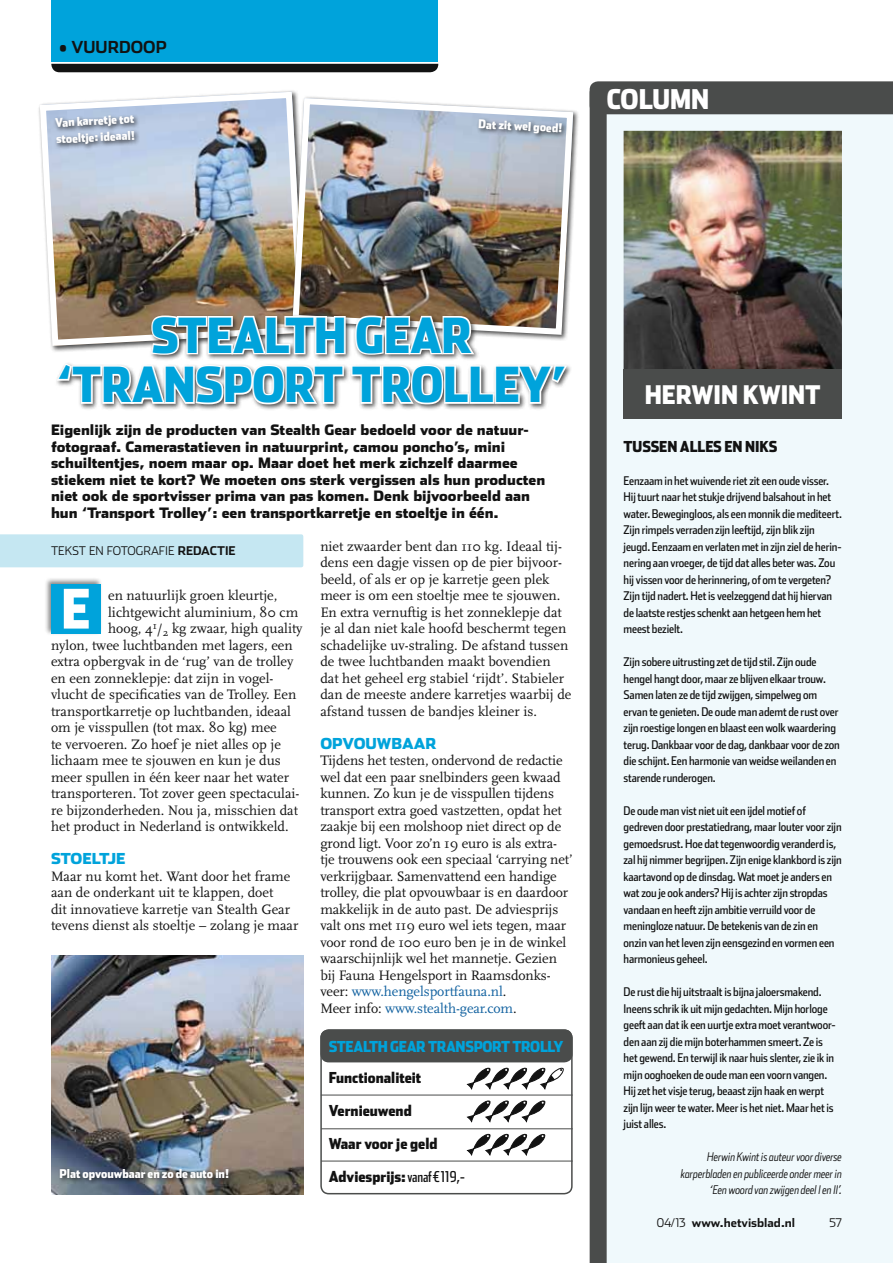
<style>
.page{position:relative;width:893px;height:1263px;background:#fff}
.page>*{position:absolute;margin:0;border:0;box-sizing:border-box;transform-origin:0 0}
.t1{font:900 54px "Stainless Cond";color:#fff}
.t2{font:900 48px/49.5px "Stainless Cond";color:#00a3db;text-align:center}
.t3{font:900 27px "Stainless Cond";color:#fff}
.t4{font:900 25.5px "Stainless Cond";color:#fff}
.t5{font:700 16.5px "Stainless";color:#121212}
.t6{font:900 15px "Stainless Cond";color:#121212}
.t7{font:900 15px "Stainless Cond";letter-spacing:-.02em;color:#00a3db}
.t8{font:900 15px "Stainless";color:#00a3db}
.t9{font:900 15px "Stainless";letter-spacing:-.02em;color:#00a3db}
.t10{font:14.25px/16.5px "Scala";color:#121212}
.t11{font:900 14.25px/16.5px "Stainless";color:#121212}
.t12{font:12px/16.5px "Stainless Cond";letter-spacing:-.01em;color:#121212}
.t13{font:italic 300 12px/16.5px "Stainless Cond";letter-spacing:-.005em;color:#121212;text-align:right;scale:.95 1}
.t14{font:900 12px/16.5px "Stainless Cond";color:#fff}
.t15{font:300 12px "Stainless";color:#121212}
.t16{font:700 12px "Stainless";color:#121212}
.s1{font-weight:700}
.s2{color:#0f609f}
.s3{font-family:"Stainless Comp";font-weight:400}
.s4{font-weight:300}
</style>
<div class="page">
<div style="left:51px;top:0;width:387px;height:62px;background:#00a3db"></div>
<div style="left:51px;top:64px;width:387px;height:8px;background:#121212"></div>
<svg style="left:590px;top:81px;width:303px;height:1182px"></svg>
<div style="left:320px;top:1029px;width:253px;height:165px;border:2px solid #4a4c4b;border-radius:8px"></div>
<div style="left:320px;top:1029px;width:253px;height:33px;background:#4a4c4b;border-radius:9px"></div>
<hr style="left:321px;top:1128px;width:252px;height:1px;background:#4a4c4b">
<hr style="left:321px;top:1095px;width:252px;height:1px;background:#4a4c4b">
<hr style="left:321px;top:1161px;width:252px;height:1px;background:#4a4c4b">
<svg style="left:467px;top:1100px;width:79px;height:23px"></svg>
<img style="left:624px;top:131px;width:218px;height:238px">
<svg style="left:467px;top:1067px;width:97px;height:23px"></svg>
<svg style="left:467px;top:1133px;width:79px;height:23px"></svg>
<div style="left:0;top:534px;width:303px;height:33px;background:#c5e7f2"></div>
<div style="left:624px;top:369px;width:218px;height:50px;background:#4a4c4b"></div>
<img style="left:47px;top:92px;width:250px;height:247px">
<div style="left:40px;top:92px;width:264px;height:254px;border:6px solid #fff;border-radius:13px"></div>
<img style="left:289px;top:95px;width:287px;height:218px">
<div style="left:54px;top:313px;width:518px;height:98px;background:#121212;opacity:.75"></div>
<svg style="left:55px;top:314px;width:514px;height:92px"></svg>
<div style="left:476px;top:117px;width:92px;height:23px;background:#121212;opacity:.75"></div>
<div style="left:44px;top:577px;width:59px;height:59px;background:#121212;opacity:.5"></div>
<div style="left:51px;top:584px;width:50px;height:49px;background:#00a3db"></div>
<img style="left:51px;top:956px;width:252px;height:238px">
<div style="left:58px;top:1166px;width:177px;height:20px;background:#121212;opacity:.75"></div>
<div style="left:53px;top:113px;width:87px;height:37px;background:#121212;opacity:.75"></div>
<p class="t5" style="left:59px;top:37px;width:109px">• VUURDOOP</p>
<p class="t14" style="left:55px;top:114px;width:80px;rotate:-3deg">Van karretje tot stoeltje: ideaal!</p>
<p class="t14" style="left:479px;top:115px;width:86px;rotate:3deg">Dat zit wel goed!</p>
<h3 class="t3" style="left:607px;top:82px;width:101px">Column</h3>
<h2 class="t2" style="left:58px;top:310px;width:510px">STEALTH GEAR ‘TRANSPORT TROLLEY’</h2>
<p class="t11" style="left:51px;top:421px;width:496px">Eigenlijk zijn de producten van Stealth Gear bedoeld voor de natuur&shy;fotograaf. Camerastatieven in natuurprint, camou poncho’s, mini schuiltentjes, noem maar op. Maar doet het merk zichzelf daarmee stiekem niet te kort? We moeten ons sterk vergissen als hun producten niet ook de sportvisser prima van pas komen. Denk bijvoorbeeld aan hun ‘Transport Trolley’: een transportkarretje en stoeltje in één.</p>
<p class="t15" style="left:51px;top:544px;width:186px">TEKST EN FOTOGRAFIE <span class="s1">REDACTIE</span></p>
<h1 class="t1" style="left:61px;top:576px;width:31px">E</h1>
<p class="t10" style="left:108px;top:588px;width:171px">en natuurlijk groen kleurtje,</p>
<p class="t10" style="left:108px;top:604px;width:192px">lichtgewicht aluminium, 80 cm</p>
<p class="t10" style="left:108px;top:621px;width:196px">hoog, 4<sup>1</sup>/<sub>2</sub> kg zwaar, high quality</p>
<p class="t10" style="left:51px;top:637px;width:243px">nylon, twee luchtbanden met lagers, een</p>
<p class="t10" style="left:51px;top:654px;width:244px">extra opbergvak in de ‘rug’ van de trolley</p>
<p class="t10" style="left:51px;top:670px;width:224px">en een zonneklepje: dat zijn in vogel-</p>
<p class="t10" style="left:51px;top:687px;width:247px">vlucht de specificaties van de Trolley. Een</p>
<p class="t10" style="left:51px;top:703px;width:241px">transportkarretje op luchtbanden, ideaal</p>
<p class="t10" style="left:51px;top:720px;width:227px">om je visspullen (tot max. 80 kg) mee</p>
<p class="t10" style="left:51px;top:736px;width:231px">te vervoeren. Zo hoef je niet alles op je</p>
<p class="t10" style="left:51px;top:753px;width:231px">lichaam mee te sjouwen en kun je dus</p>
<p class="t10" style="left:51px;top:769px;width:240px">meer spullen in één keer naar het water</p>
<p class="t10" style="left:51px;top:786px;width:250px">transporteren. Tot zover geen spectaculai-</p>
<p class="t10" style="left:51px;top:802px;width:249px">re bijzonderheden. Nou ja, misschien dat</p>
<p class="t10" style="left:51px;top:819px;width:239px">het product in Nederland is ontwikkeld.</p>
<p class="t9" style="left:51px;top:849px;width:76px">STOELTJE</p>
<p class="t10" style="left:51px;top:868px;width:249px">Maar nu komt het. Want door het frame aan de onderkant uit te klappen, doet<br>dit innovatieve karretje van Stealth Gear tevens dienst als stoeltje – zolang je maar</p>
<p class="t14" style="left:60px;top:1165px;width:171px">Plat opvouwbaar en zo de auto in!</p>
<p class="t10" style="left:320px;top:538px;width:253px">niet zwaarder bent dan 110 kg. Ideaal tij&shy;dens een dagje vissen op de pier bijvoor&shy;beeld, of als er op je karretje geen plek meer is om een stoeltje mee te sjouwen.<br>En extra vernuftig is het zonneklepje dat je al dan niet kale hoofd beschermt tegen schadelijke uv-straling. De afstand tussen de twee luchtbanden maakt bovendien dat het geheel erg stabiel ‘rijdt’. Stabieler dan de meeste andere karretjes waarbij de afstand tussen de bandjes kleiner is.</p>
<p class="t8" style="left:320px;top:734px;width:118px">OPVOUWBAAR</p>
<p class="t10" style="left:320px;top:753px;width:254px">Tijdens het testen, ondervond de redactie wel dat een paar snelbinders geen kwaad kunnen. Zo kun je de visspullen tijdens transport extra goed vastzetten, opdat het zaakje bij een molshoop niet direct op de grond ligt. Voor zo’n 19 euro is als extraa tje trouwens ook een speciaal ‘carrying net’ verkrijgbaar. Samenvattend een handige trolley, die plat opvouwbaar is en daardoor makkelijk in de auto past. De adviesprijs valt ons met 119 euro wel iets tegen, maar voor rond de 100 euro ben je in de winkel waarschijnlijk wel het mannetje. Gezien bij Fauna Hengelsport in Raamsdonks&shy;veer: <span class="s2">www.hengelsportfauna.nl</span>.<br>Meer info: <span class="s2">www.stealth-gear.com</span>.</p>
<p class="t7" style="left:329px;top:1037px;width:236px">STEALTH GEAR TRANSPORT TROLLY</p>
<p class="t6" style="left:329px;top:1069px;width:94px">Functionaliteit</p>
<p class="t6" style="left:329px;top:1102px;width:84px">Vernieuwend</p>
<p class="t6" style="left:329px;top:1135px;width:110px">Waar voor je geld</p>
<p class="t6" style="left:329px;top:1168px;width:137px">Adviesprijs: <span class="s3">vanaf €119,-</span></p>
<h3 class="t4" style="left:645px;top:379px;width:17px">herwin</h3>
<h3 class="t4" style="left:743px;top:379px;width:17px">kwint</h3>
<p class="t6" style="left:624px;top:437px;width:155px">TUSSEN ALLES EN NIKS</p>
<p class="t12" style="left:624px;top:472px;width:220px">Eenzaam in het wuivende riet zit een oude visser.<br>Hij tuurt naar het stukje drijvend balsahout in het water. Bewegingloos, als een monnik die mediteert.<br>Zijn rimpels verraden zijn leeftijd, zijn blik zijn jeugd. Eenzaam en verlaten met in zijn ziel de herin&shy;nering aan vroeger, de tijd dat alles beter was. Zou hij vissen voor de herinnering, of om te vergeten?<br>Zijn tijd nadert. Het is veelzeggend dat hij hiervan de laatste restjes schenkt aan hetgeen hem het meest bezielt.</p>
<p class="t12" style="left:624px;top:653px;width:218px">Zijn sobere uitrusting zet de tijd stil. Zijn oude hengel hangt door, maar ze blijven elkaar trouw.<br>Samen laten ze de tijd zwijgen, simpelweg om ervan te genieten. De oude man ademt de rust over zijn roestige longen en blaast een wolk waardering terug. Dankbaar voor de dag, dankbaar voor de zon die schijnt. Een harmonie van weidse weilanden en starende runderogen.</p>
<p class="t12" style="left:624px;top:802px;width:220px">De oude man vist niet uit een ijdel motief of gedreven door prestatiedrang, maar louter voor zijn gemoedsrust. Hoe dat tegenwoordig veranderd is, zal hij nimmer begrijpen. Zijn enige klankbord is zijn kaartavond op de dinsdag. Wat moet je anders en wat zou je ook anders? Hij is achter zijn stropdas vandaan en heeft zijn ambitie verruild voor de meningloze natuur. De betekenis van de zin en onzin van het leven zijn eensgezind en vormen een harmonieus geheel.</p>
<p class="t12" style="left:624px;top:983px;width:214px">De rust die hij uitstraalt is bijna jaloersmakend.<br>Ineens schrik ik uit mijn gedachten. Mijn horloge geeft aan dat ik een uurtje extra moet verantwoor&shy;den aan zij die mijn boterhammen smeert. Ze is het gewend. En terwijl ik naar huis slenter, zie ik in mijn ooghoeken de oude man een voorn vangen.<br>Hij zet het visje terug, beaast zijn haak en werpt zijn lijn weer te water. Meer is het niet. Maar het is juist alles.</p>
<p class="t13" style="left:681px;top:1149px;width:171px">Herwin Kwint is auteur voor diverse karperbladen en publiceerde onder meer in ‘Een woord van zwijgen deel I en II’.</p>
<p class="t16" style="left:657px;top:1216px;width:140px"><span class="s4">04/13</span> WWW.HETVISBLAD.NL</p>
<p class="t15" style="left:829px;top:1216px;width:14px">57</p>
</div>
